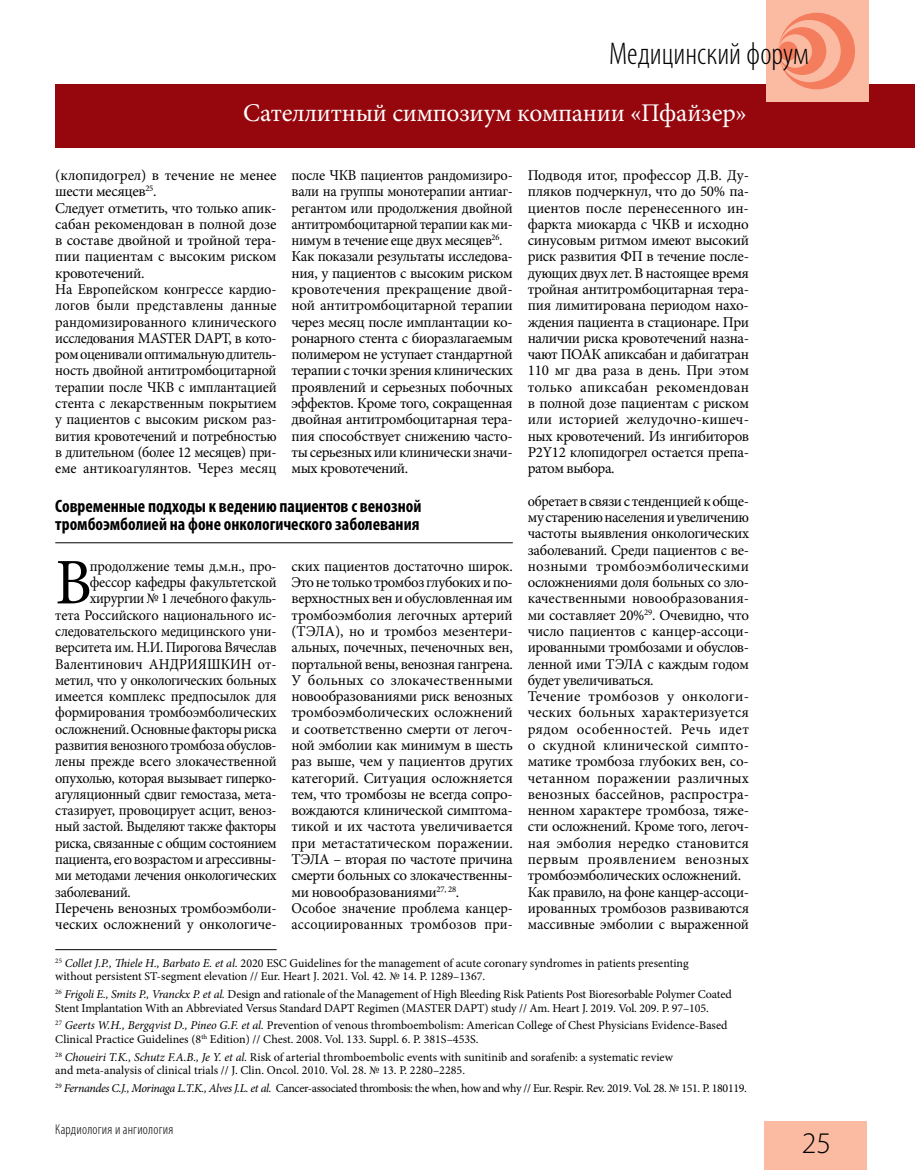
<style>
.page{position:relative;width:915px;height:1170px;background:#fff}
.page>*{position:absolute;margin:0;border:0;box-sizing:border-box;transform-origin:0 0}
.t1{font:65.1px "Minion Pro";color:#000;scale:.95 1}
.t2{font:300 condensed 31.5px "Myriad Pro";color:#000}
.t3{font:300 30px "Myriad Pro";color:#000}
.t4{font:25.5px "Minion Pro";letter-spacing:-.01em;color:#fff}
.t5{font:700 condensed 18px/18px "Myriad Pro";color:#000}
.t6{font:15px/16.2px "Minion Pro";letter-spacing:-.02em;color:#000}
.t7{font:15px/16.4px "Minion Pro";letter-spacing:-.02em;color:#000;scale:.94 1}
.t8{font:15px "Minion Pro";letter-spacing:-.02em;color:#000;scale:.95 1}
.t9{font:15px/16.2px "Minion Pro";letter-spacing:-.02em;color:#000;scale:.96 1}
.t10{font:15px "Minion Pro";color:#000;scale:.95 1}
.t11{font:300 condensed 14.25px "Myriad Pro";letter-spacing:.015em;color:#000}
.t12{font:12px/13.5px "Minion Pro";letter-spacing:-.005em;color:#000}
.t13{font:12px "Minion Pro";letter-spacing:-.03em;color:#000}
.s1{font-style:italic}
</style>
<div class="page">
<div style="left:55px;top:84px;width:859px;height:63px;background:#96070d"></div>
<div style="left:765px;top:0;width:102px;height:102px;background:#fabba2"></div>
<svg style="left:778px;top:13px;width:76px;height:76px"></svg>
<div style="left:778px;top:41px;width:19px;height:20px;background:#f47d5e;border-radius:50%"></div>
<div style="left:764px;top:1121px;width:102px;height:48px;background:#fabba2"></div>
<hr style="left:55px;top:949px;width:221px;height:1px;background:#000">
<hr style="left:55px;top:542px;width:457px;height:1px;background:#000">
<h2 class="t2" style="left:608px;top:35px;width:201px">Медицинский форум</h2>
<h3 class="t4" style="left:243px;top:95px;width:505px">Сателлитный симпозиум компании «Пфайзер»</h3>
<p class="t6" style="left:55px;top:167px;width:223px">(клопидогрел) в течение не менее шести месяцев<sup>25</sup>.<br>Следует отметить, что только апик&shy;сабан рекомендован в полной дозе в составе двойной и тройной тера&shy;пии пациентам с высоким риском кровотечений.<br>На Европейском конгрессе кардио&shy;логов были представлены данные рандомизированного клинического исследования MASTER DAPT, в кото&shy;ром оценивали оптимальную длитель&shy;ность двойной антитромбоцитарной терапии после ЧКВ с имплантацией стента с лекарственным покрытием у пациентов с высоким риском раз&shy;вития кровотечений и потребностью в длительном (более 12 месяцев) при&shy;еме антикоагулянтов. Через месяц</p>
<p class="t9" style="left:291px;top:167px;width:232px">после ЧКВ пациентов рандомизиро&shy;вали на группы монотерапии антиаг&shy;регантом или продолжения двойной антитромбоцитарной терапии как ми&shy;нимум в течение еще двух месяцев<sup>26</sup>.<br>Как показали результаты исследова&shy;ния, у пациентов с высоким риском кровотечения прекращение двой&shy;ной антитромбоцитарной терапии через месяц после имплантации ко&shy;ронарного стента с биоразлагаемым полимером не уступает стандартной терапии с точки зрения клинических проявлений и серьезных побочных эффектов. Кроме того, сокращенная двойная антитромбоцитарная тера&shy;пия способствует снижению часто&shy;ты серьезных или клинически значи&shy;мых кровотечений.</p>
<p class="t6" style="left:527px;top:167px;width:223px;text-align:justify">Подводя итог, профессор Д.В. Ду&shy;пляков подчеркнул, что до 50% па&shy;циентов после перенесенного ин&shy;фаркта миокарда с ЧКВ и исходно синусовым ритмом имеют высокий риск развития ФП в течение после&shy;дующих двух лет. В настоящее время тройная антитромбоцитарная тера&shy;пия лимитирована периодом нахо&shy;ждения пациента в стационаре. При наличии риска кровотечений назна&shy;чают ПОАК апиксабан и дабигатран 110 мг два раза в день. При этом только апиксабан рекомендован в полной дозе пациентам с риском или историей желудочно-кишеч&shy;ных кровотечений. Из ингибиторов P2Y12 клопидогрел остается препа&shy;ратом выбора.</p>
<p class="t5" style="left:55px;top:496px;width:367px">Современные подходы к ведению пациентов с венозной тромбоэмболией на фоне онкологического заболевания</p>
<h1 class="t1" style="left:55px;top:539px;width:40px">В</h1>
<p class="t8" style="left:90px;top:556px;width:198px">продолжение темы д.м.н., про-</p>
<p class="t6" style="left:291px;top:558px;width:223px">ских пациентов достаточно широк.<br>Это не только тромбоз глубоких и по&shy;верхностных вен и обусловленная им тромбоэмболия легочных артерий (ТЭЛА), но и тромбоз мезентери&shy;альных, почечных, печеночных вен, портальной вены, венозная гангрена.<br>У больных со злокачественными новообразованиями риск венозных тромбоэмболических осложнений и соответственно смерти от легоч&shy;ной эмболии как минимум в шесть раз выше, чем у пациентов других категорий. Ситуация осложняется тем, что тромбозы не всегда сопро&shy;вождаются клинической симптома&shy;тикой и их частота увеличивается при метастатическом поражении.<br>ТЭЛА – вторая по частоте причина смерти больных со злокачественны&shy;ми новообразованиями<sup>27,</sup> <sup>28</sup>.<br>Особое значение проблема канцер&shy;ассоциированных тромбозов при-</p>
<p class="t8" style="left:90px;top:572px;width:198px">фессор кафедры факультетской</p>
<p class="t8" style="left:90px;top:588px;width:198px">хирургии № 1 лечебного факуль-</p>
<p class="t8" style="left:55px;top:604px;width:234px">тета Российского национального ис-</p>
<p class="t8" style="left:55px;top:621px;width:234px">следовательского медицинского уни-</p>
<p class="t8" style="left:55px;top:637px;width:234px">верситета им. Н.И. Пирогова Вячеслав</p>
<p class="t10" style="left:55px;top:653px;width:234px">Валентинович АНДРИЯШКИН от-</p>
<p class="t8" style="left:55px;top:670px;width:234px">метил, что у онкологических больных</p>
<p class="t8" style="left:55px;top:686px;width:234px">имеется комплекс предпосылок для</p>
<p class="t8" style="left:55px;top:702px;width:234px">формирования тромбоэмболических</p>
<p class="t8" style="left:55px;top:718px;width:234px">осложнений. Основные факторы риска</p>
<p class="t8" style="left:55px;top:735px;width:234px">развития венозного тромбоза обуслов-</p>
<p class="t8" style="left:55px;top:751px;width:234px">лены прежде всего злокачественной</p>
<p class="t8" style="left:55px;top:767px;width:234px">опухолью, которая вызывает гиперко-</p>
<p class="t8" style="left:55px;top:784px;width:234px">агуляционный сдвиг гемостаза, мета-</p>
<p class="t8" style="left:55px;top:800px;width:234px">стазирует, провоцирует асцит, веноз-</p>
<p class="t8" style="left:55px;top:816px;width:234px">ный застой. Выделяют также факторы</p>
<p class="t8" style="left:55px;top:832px;width:234px">риска, связанные с общим состоянием</p>
<p class="t8" style="left:55px;top:849px;width:234px">пациента, его возрастом и агрессивны-</p>
<p class="t8" style="left:55px;top:865px;width:234px">ми методами лечения онкологических</p>
<p class="t8" style="left:55px;top:881px;width:81px">заболеваний.</p>
<p class="t6" style="left:55px;top:899px;width:223px">Перечень венозных тромбоэмболи-</p>
<p class="t6" style="left:55px;top:916px;width:223px">ческих осложнений у онкологиче-</p>
<p class="t7" style="left:527px;top:493px;width:237px">обретает в связи с тенденцией к обще&shy;му старению населения и увеличению частоты выявления онкологических заболеваний. Среди пациентов с ве&shy;нозными тромбоэмболическими осложнениями доля больных со зло&shy;качественными новообразования&shy;ми составляет 20%<sup>29</sup>. Очевидно, что число пациентов с канцер-ассоци&shy;ированными тромбозами и обуслов&shy;ленной ими ТЭЛА с каждым годом будет увеличиваться.<br>Течение тромбозов у онкологи&shy;ческих больных характеризуется рядом особенностей. Речь идет о скудной клинической симпто&shy;матике тромбоза глубоких вен, со&shy;четанном поражении различных венозных бассейнов, распростра&shy;ненном характере тромбоза, тяже&shy;сти осложнений. Кроме того, легоч&shy;ная эмболия нередко становится первым проявлением венозных тромбоэмболических осложнений.<br>Как правило, на фоне канцер-ассоци&shy;ированных тромбозов развиваются массивные эмболии с выраженной</p>
<p class="t12" style="left:55px;top:956px;width:634px"><sup>25</sup> <span class="s1">Collet J.P., Thiele H., Barbato E. et al.</span> 2020 ESC Guidelines for the management of acute coronary syndromes in patients presenting without persistent ST-segment elevation // Eur. Heart J. 2021. Vol. 42. № 14. P. 1289–1367.</p>
<p class="t12" style="left:55px;top:987px;width:677px"><sup>26</sup> <span class="s1">Frigoli E., Smits P., Vranckx P. et al.</span> Design and rationale of the Management of High Bleeding Risk Patients Post Bioresorbable Polymer Coated<br>Stent Implantation With an Abbreviated Versus Standard DAPT Regimen (MASTER DAPT) study // Am. Heart J. 2019. Vol. 209. P. 97–105.</p>
<p class="t12" style="left:55px;top:1018px;width:673px"><sup>27</sup> <span class="s1">Geerts W.H., Bergqvist D., Pineo G.F. et al.</span> Prevention of venous thromboembolism: American College of Chest Physicians Evidence-Based<br>Clinical Practice Guidelines (8<sup>th</sup> Edition) // Chest. 2008. Vol. 133. Suppl. 6. P. 381S–453S.</p>
<p class="t12" style="left:55px;top:1050px;width:619px"><sup>28</sup> <span class="s1">Choueiri T.K., Schutz F.A.B., Je Y. et al.</span> Risk of arterial thromboembolic events with sunitinib and sorafenib: a systematic review and meta-analysis of clinical trials // J. Clin. Oncol. 2010. Vol. 28. № 13. P. 2280–2285.</p>
<p class="t13" style="left:55px;top:1079px;width:693px"><sup>29</sup> <span class="s1">Fernandes C.J., Morinaga L.T.K., Alves J.L. et al.</span> Cancer-associated thrombosis: the when, how and why // Eur. Respir. Rev. 2019. Vol. 28. № 151. P. 180119.</p>
<p class="t11" style="left:55px;top:1120px;width:119px">Кардиология и ангиология</p>
<h3 class="t3" style="left:801px;top:1125px;width:31px">25</h3>
</div>
